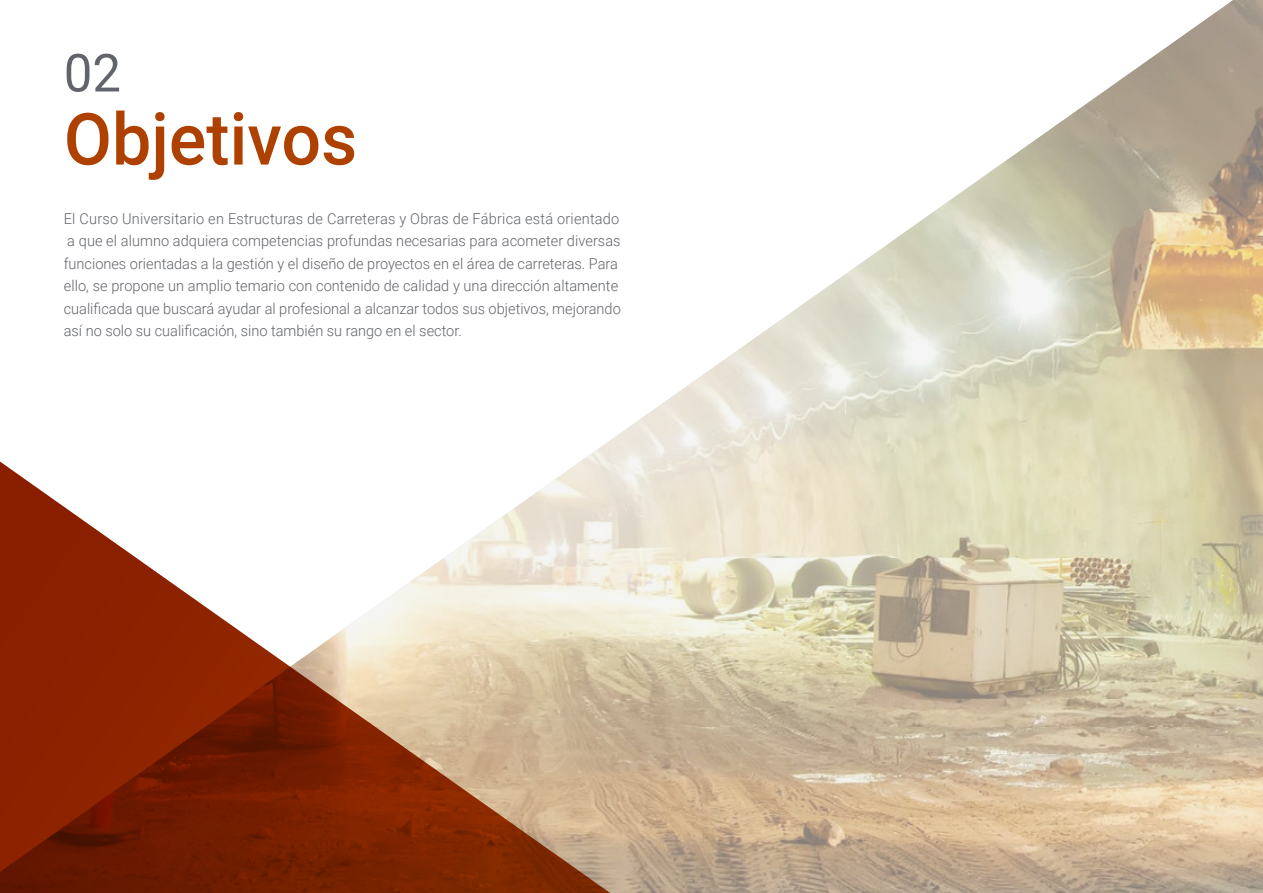
<style>
.page{position:relative;width:1263px;height:893px;background:#fff}
.page>*{position:absolute;margin:0;border:0;box-sizing:border-box;transform-origin:0 0}
.t1{font:500 72px "Roboto";color:#ae4000}
.t2{font:52.5px "Roboto";color:#61646a}
.t3{font:300 15px/22.5px "Roboto";letter-spacing:.005em;color:#61646a}
</style>
<div class="page">
<img style="left:603px;top:0;width:660px;height:893px">
<svg style="left:0;top:446px;width:640px;height:447px"></svg>
<h2 class="t2" style="left:64px;top:36px;width:59px">02</h2>
<h1 class="t1" style="left:64px;top:89px;width:295px">Objetivos</h1>
<p class="t3" style="left:64px;top:207px;width:558px">El Curso Universitario en Estructuras de Carreteras y Obras de Fábrica está orientado a que el alumno adquiera competencias profundas necesarias para acometer diversas funciones orientadas a la gestión y el diseño de proyectos en el área de carreteras. Para ello, se propone un amplio temario con contenido de calidad y una dirección altamente cualificada que buscará ayudar al profesional a alcanzar todos sus objetivos, mejorando así no solo su cualificación, sino también su rango en el sector.</p>
</div>
